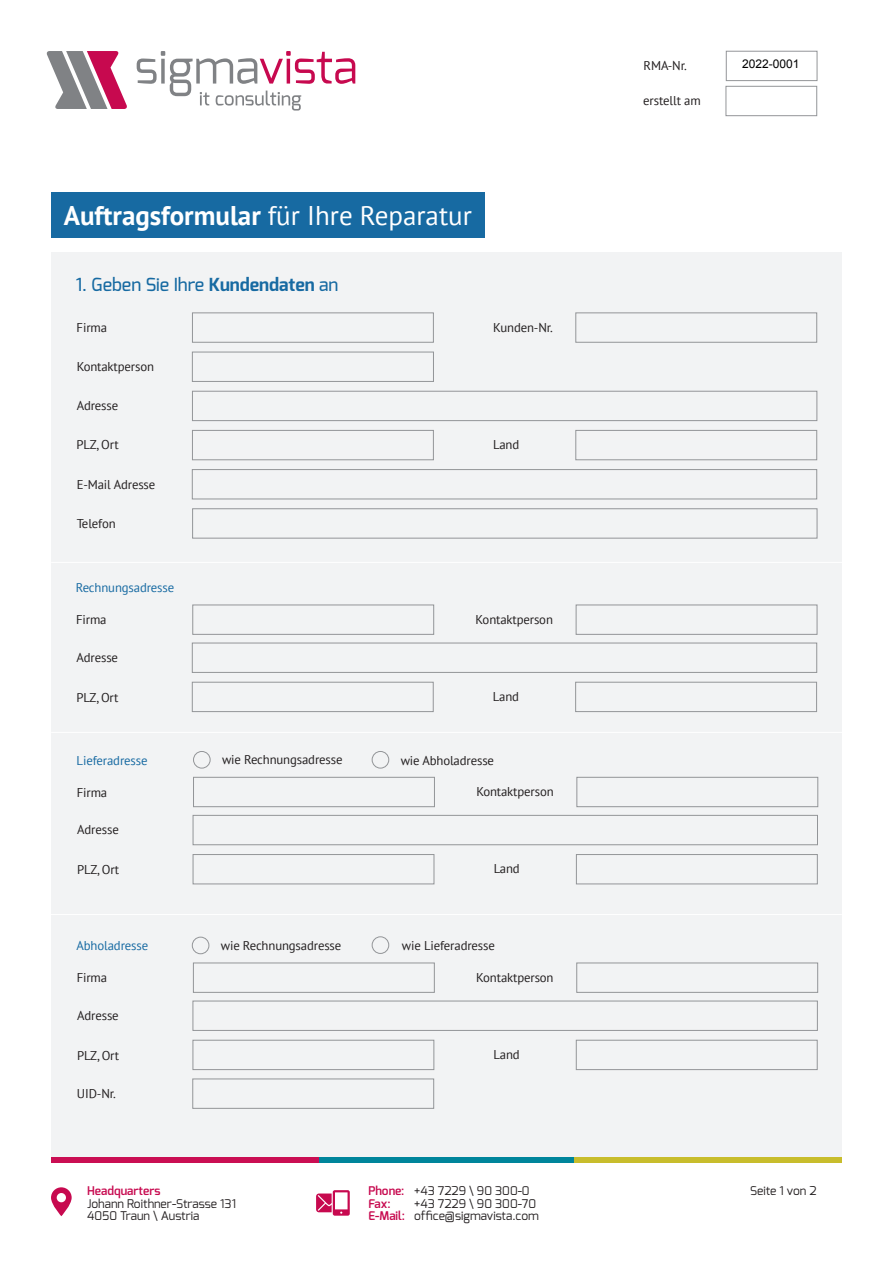
<style>
.page{position:relative;width:893px;height:1263px;background:#fff}
.page>*{position:absolute;margin:0;border:0;box-sizing:border-box;transform-origin:0 0}
.t1{font:700 27px "PT Sans";color:#fff}
.t2{font:500 18px "Exo";color:#176aa2}
.t3{font:12.75px "PT Sans";letter-spacing:-.01em;color:#231f20}
.t4{font:12.75px "PT Sans";letter-spacing:-.01em;color:#176aa2}
.t5{font:12px/12.8px "Exo";color:#231f20}
.t6{font:600 12px/12.8px "Exo";color:#c7094f}
.t7{font:12px "Arial";color:#000}
.s1{font-weight:400}
.s2{font-weight:700}
</style>
<div class="page">
<div style="left:318px;top:1157px;width:257px;height:5px;background:#00859b"></div>
<div style="left:575px;top:1157px;width:267px;height:5px;background:#c8bd2c"></div>
<div style="left:51px;top:1157px;width:267px;height:5px;background:#ca0e53"></div>
<div style="left:51px;top:192px;width:434px;height:45px;background:#176aa2"></div>
<svg style="left:137px;top:51px;width:218px;height:60px"></svg>
<svg style="left:46px;top:51px;width:81px;height:58px"></svg>
<svg style="left:51px;top:1187px;width:21px;height:29px"></svg>
<div style="left:57px;top:1193px;width:9px;height:9px;background:#fff;border-radius:50%"></div>
<svg style="left:316px;top:1190px;width:34px;height:26px"></svg>
<div style="left:51px;top:252px;width:791px;height:905px;background:#f2f3f4"></div>
<div style="left:192px;top:313px;width:242px;height:29px;border:1px solid #939598"></div>
<div style="left:193px;top:605px;width:241px;height:29px;border:1px solid #939598"></div>
<div style="left:193px;top:777px;width:242px;height:30px;border:1px solid #939598"></div>
<div style="left:193px;top:963px;width:241px;height:29px;border:1px solid #939598"></div>
<div style="left:576px;top:313px;width:241px;height:29px;border:1px solid #939598"></div>
<div style="left:576px;top:605px;width:241px;height:29px;border:1px solid #939598"></div>
<div style="left:577px;top:777px;width:241px;height:30px;border:1px solid #939598"></div>
<div style="left:577px;top:963px;width:241px;height:29px;border:1px solid #939598"></div>
<div style="left:726px;top:51px;width:91px;height:30px;border:1px solid #939598"></div>
<div style="left:726px;top:86px;width:91px;height:30px;border:1px solid #939598"></div>
<div style="left:192px;top:352px;width:242px;height:30px;border:1px solid #939598"></div>
<div style="left:192px;top:391px;width:625px;height:30px;border:1px solid #939598"></div>
<div style="left:192px;top:469px;width:625px;height:30px;border:1px solid #939598"></div>
<div style="left:192px;top:430px;width:242px;height:30px;border:1px solid #939598"></div>
<div style="left:576px;top:430px;width:241px;height:30px;border:1px solid #939598"></div>
<div style="left:192px;top:643px;width:625px;height:30px;border:1px solid #939598"></div>
<div style="left:193px;top:815px;width:625px;height:30px;border:1px solid #939598"></div>
<div style="left:193px;top:1001px;width:624px;height:29px;border:1px solid #939598"></div>
<div style="left:192px;top:682px;width:241px;height:30px;border:1px solid #939598"></div>
<div style="left:193px;top:854px;width:241px;height:30px;border:1px solid #939598"></div>
<div style="left:193px;top:1040px;width:241px;height:30px;border:1px solid #939598"></div>
<div style="left:193px;top:1079px;width:241px;height:29px;border:1px solid #939598"></div>
<div style="left:575px;top:682px;width:242px;height:30px;border:1px solid #939598"></div>
<div style="left:576px;top:854px;width:241px;height:30px;border:1px solid #939598"></div>
<div style="left:576px;top:1040px;width:241px;height:30px;border:1px solid #939598"></div>
<hr style="left:51px;top:562px;width:791px;height:1px;background:#fff">
<hr style="left:51px;top:732px;width:791px;height:1px;background:#fff">
<hr style="left:51px;top:914px;width:791px;height:1px;background:#fff">
<div style="left:193px;top:751px;width:17px;height:17px;border:1px solid #939598;border-radius:50%"></div>
<div style="left:372px;top:751px;width:17px;height:17px;border:1px solid #939598;border-radius:50%"></div>
<div style="left:192px;top:937px;width:17px;height:17px;border:1px solid #939598;border-radius:50%"></div>
<div style="left:372px;top:936px;width:17px;height:18px;border:1px solid #939598;border-radius:50%"></div>
<h1 class="t1" style="left:64px;top:197px;width:410px">Auftragsformular <span class="s1">für Ihre Reparatur</span></h1>
<h2 class="t2" style="left:76px;top:273px;width:264px">1. Geben Sie Ihre <span class="s2">Kundendaten</span> an</h2>
<p class="t3" style="left:77px;top:320px;width:32px">Firma</p>
<p class="t3" style="left:77px;top:359px;width:79px">Kontaktperson</p>
<p class="t3" style="left:77px;top:398px;width:43px">Adresse</p>
<p class="t3" style="left:77px;top:437px;width:44px">PLZ, Ort</p>
<p class="t3" style="left:77px;top:476px;width:80px">E-Mail Adresse</p>
<p class="t3" style="left:77px;top:515px;width:41px">Telefon</p>
<p class="t4" style="left:76px;top:579px;width:100px">Rechnungsadresse</p>
<p class="t3" style="left:493px;top:319px;width:61px">Kunden-Nr.</p>
<p class="t3" style="left:493px;top:436px;width:28px">Land</p>
<p class="t3" style="left:76px;top:612px;width:32px">Firma</p>
<p class="t3" style="left:476px;top:611px;width:79px">Kontaktperson</p>
<p class="t3" style="left:76px;top:649px;width:43px">Adresse</p>
<p class="t3" style="left:76px;top:689px;width:44px">PLZ, Ort</p>
<p class="t3" style="left:493px;top:688px;width:28px">Land</p>
<p class="t4" style="left:77px;top:752px;width:72px">Lieferadresse</p>
<p class="t3" style="left:222px;top:752px;width:122px">wie Rechnungsadresse</p>
<p class="t3" style="left:401px;top:752px;width:95px">wie Abholadresse</p>
<p class="t3" style="left:77px;top:784px;width:32px">Firma</p>
<p class="t3" style="left:476px;top:783px;width:79px">Kontaktperson</p>
<p class="t3" style="left:77px;top:821px;width:43px">Adresse</p>
<p class="t3" style="left:77px;top:861px;width:44px">PLZ, Ort</p>
<p class="t3" style="left:494px;top:861px;width:28px">Land</p>
<p class="t4" style="left:77px;top:937px;width:73px">Abholadresse</p>
<p class="t3" style="left:221px;top:937px;width:122px">wie Rechnungsadresse</p>
<p class="t3" style="left:402px;top:937px;width:95px">wie Lieferadresse</p>
<p class="t3" style="left:77px;top:970px;width:32px">Firma</p>
<p class="t3" style="left:476px;top:969px;width:79px">Kontaktperson</p>
<p class="t3" style="left:77px;top:1007px;width:43px">Adresse</p>
<p class="t3" style="left:77px;top:1047px;width:44px">PLZ, Ort</p>
<p class="t3" style="left:77px;top:1086px;width:41px">UID-Nr.</p>
<p class="t3" style="left:494px;top:1046px;width:28px">Land</p>
<p class="t3" style="left:644px;top:57px;width:45px">RMA-Nr.</p>
<p class="t3" style="left:643px;top:92px;width:59px">erstellt am</p>
<p class="t7" style="left:742px;top:56px;width:59px">2022-0001</p>
<p class="t6" style="left:87px;top:1184px;width:75px">Headquarters</p>
<p class="t5" style="left:87px;top:1197px;width:150px">Johann Roithner-Strasse 131<br>4050 Traun \ Austria</p>
<p class="t6" style="left:368px;top:1184px;width:38px">Phone:<br>Fax:<br>E-Mail:</p>
<p class="t5" style="left:414px;top:1184px;width:117px">+43 7229 \ 90 300-0</p>
<p class="t5" style="left:750px;top:1184px;width:68px">Seite 1 von 2</p>
<p class="t5" style="left:414px;top:1197px;width:126px">+43 7229 \ 90 300-70 office@sigmavista.com</p>
</div>
